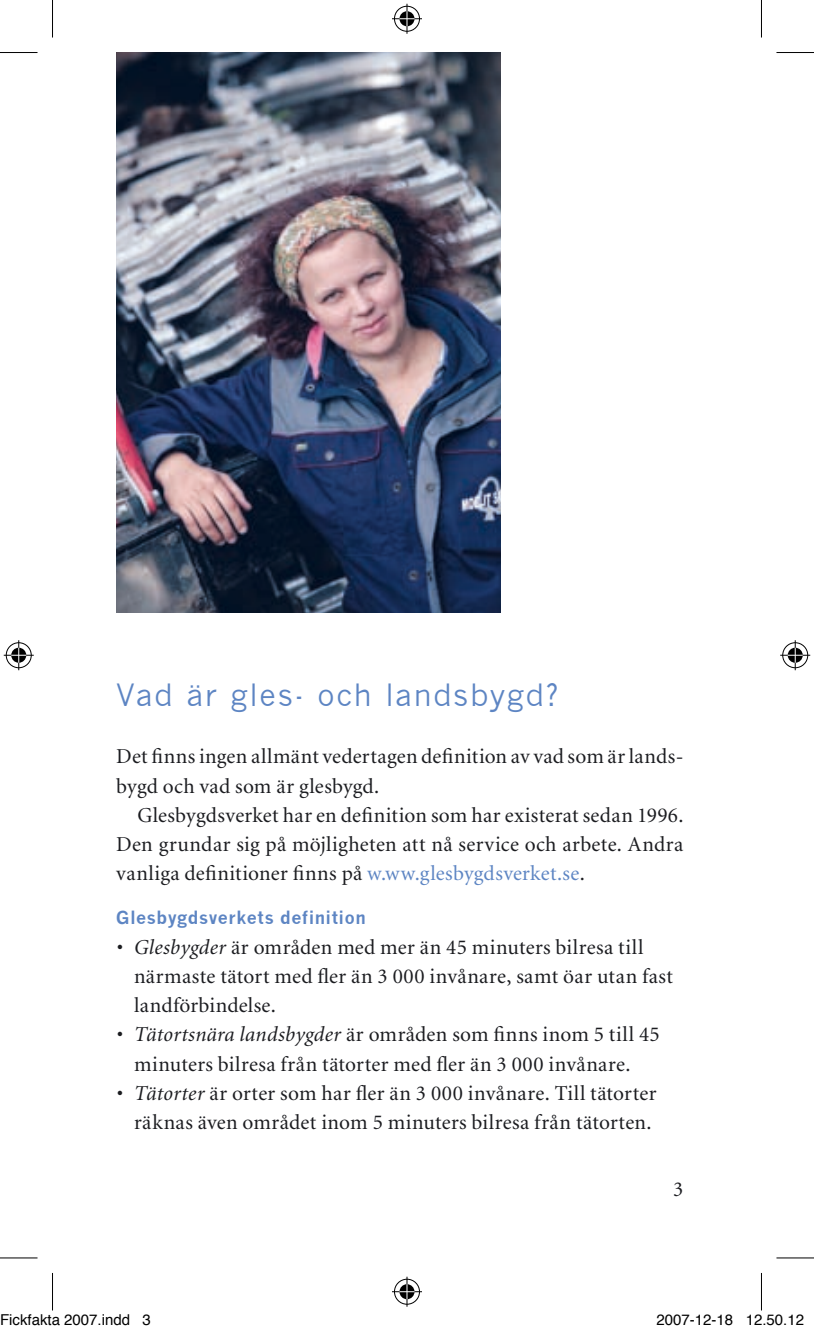
<style>
.page{position:relative;width:814px;height:1333px;background:#fff}
.page>*{position:absolute;margin:0;border:0;box-sizing:border-box;transform-origin:0 0}
.t1{font:30px "News Gothic";letter-spacing:.055em;color:#5d85c3}
.t2{font:21.25px/29.2px "Minion";letter-spacing:.015em;color:#1b1c20}
.t3{font:700 17.5px "News Gothic";letter-spacing:.025em;color:#5d85c3}
.t4{font:15px "Helvetica";color:#000}
.s1{color:#5d85c3}
.s2{font-style:italic}
</style>
<div class="page">
<img style="left:116px;top:53px;width:384px;height:559px">
<hr style="left:0;top:52px;width:38px;height:1px;background:#000">
<hr style="left:776px;top:52px;width:38px;height:1px;background:#000">
<hr style="left:0;top:1257px;width:38px;height:1px;background:#000">
<hr style="left:776px;top:1257px;width:38px;height:1px;background:#000">
<hr style="left:52px;top:0;width:1px;height:38px;background:#000">
<hr style="left:52px;top:1272px;width:1px;height:38px;background:#000">
<hr style="left:761px;top:0;width:1px;height:38px;background:#000">
<hr style="left:761px;top:1272px;width:1px;height:38px;background:#000">
<div style="left:393px;top:5px;width:28px;height:28px;border:3px solid #fff;border-radius:50%"></div>
<hr style="left:392px;top:17px;width:30px;height:3px;background:#fff">
<hr style="left:405px;top:4px;width:3px;height:30px;background:#fff">
<div style="left:398px;top:10px;width:18px;height:18px;border:3px solid #fff;border-radius:50%"></div>
<div style="left:394px;top:6px;width:26px;height:26px;border:1px solid #000;border-radius:50%"></div>
<hr style="left:392px;top:18px;width:30px;height:1px;background:#000">
<hr style="left:406px;top:4px;width:1px;height:30px;background:#000">
<svg style="left:399px;top:11px;width:15px;height:15px"></svg>
<div style="left:393px;top:1277px;width:28px;height:28px;border:3px solid #fff;border-radius:50%"></div>
<svg style="left:392px;top:1289px;width:30px;height:4px"></svg>
<hr style="left:405px;top:1276px;width:3px;height:30px;background:#fff">
<div style="left:398px;top:1282px;width:18px;height:18px;border:3px solid #fff;border-radius:50%"></div>
<div style="left:394px;top:1278px;width:26px;height:26px;border:1px solid #000;border-radius:50%"></div>
<hr style="left:392px;top:1291px;width:30px;height:1px;background:#000">
<hr style="left:406px;top:1276px;width:1px;height:30px;background:#000">
<svg style="left:399px;top:1283px;width:15px;height:15px"></svg>
<div style="left:5px;top:641px;width:28px;height:28px;border:3px solid #fff;border-radius:50%"></div>
<hr style="left:4px;top:653px;width:30px;height:3px;background:#fff">
<hr style="left:17px;top:640px;width:3px;height:30px;background:#fff">
<div style="left:10px;top:646px;width:18px;height:18px;border:3px solid #fff;border-radius:50%"></div>
<div style="left:6px;top:642px;width:26px;height:26px;border:1px solid #000;border-radius:50%"></div>
<hr style="left:4px;top:654px;width:30px;height:1px;background:#000">
<hr style="left:18px;top:640px;width:1px;height:30px;background:#000">
<svg style="left:11px;top:647px;width:15px;height:15px"></svg>
<div style="left:781px;top:641px;width:28px;height:28px;border:3px solid #fff;border-radius:50%"></div>
<hr style="left:780px;top:653px;width:30px;height:3px;background:#fff">
<hr style="left:793px;top:640px;width:3px;height:30px;background:#fff">
<div style="left:786px;top:646px;width:18px;height:18px;border:3px solid #fff;border-radius:50%"></div>
<div style="left:782px;top:642px;width:26px;height:26px;border:1px solid #000;border-radius:50%"></div>
<hr style="left:780px;top:654px;width:30px;height:1px;background:#000">
<hr style="left:794px;top:640px;width:1px;height:30px;background:#000">
<svg style="left:787px;top:647px;width:15px;height:15px"></svg>
<h1 class="t1" style="left:116px;top:677px;width:443px">Vad är gles- och landsbygd?</h1>
<p class="t2" style="left:116px;top:742px;width:568px">Det finns ingen allmänt vedertagen definition av vad som är lands&shy;bygd och vad som är glesbygd.</p>
<p class="t2" style="left:116px;top:801px;width:569px;text-align:justify;text-indent:21px">Glesbygdsverket har en definition som har existerat sedan 1996.<br>Den grundar sig på möjligheten att nå service och arbete. Andra vanliga definitioner finns på <span class="s1">w.ww.glesbygdsverket.se</span>.</p>
<p class="t3" style="left:116px;top:907px;width:251px">Glesbygdsverkets definition</p>
<p class="t2" style="left:134px;top:932px;width:540px;text-indent:-18px"><span class="s2">• Glesbygder</span> är områden med mer än 45 minuters bilresa till närmaste tätort med fler än 3 000 invånare, samt öar utan fast landförbindelse.</p>
<p class="t2" style="left:116px;top:1020px;width:545px;text-align:center"><span class="s2">• Tätortsnära landsbygder</span> är områden som finns inom 5 till 45 minuters bilresa från tätorter med fler än 3 000 invånare.</p>
<p class="t2" style="left:116px;top:1079px;width:542px;text-align:center"><span class="s2">• Tätorter</span> är orter som har fler än 3 000 invånare. Till tätorter räknas även området inom 5 minuters bilresa från tätorten.</p>
<p class="t2" style="left:673px;top:1175px;width:12px">3</p>
<p class="t4" style="left:0;top:1307px;width:152px">Fickfakta 2007.indd 3</p>
<p class="t4" style="left:656px;top:1307px;width:149px">2007-12-18 12.50.12</p>
</div>
